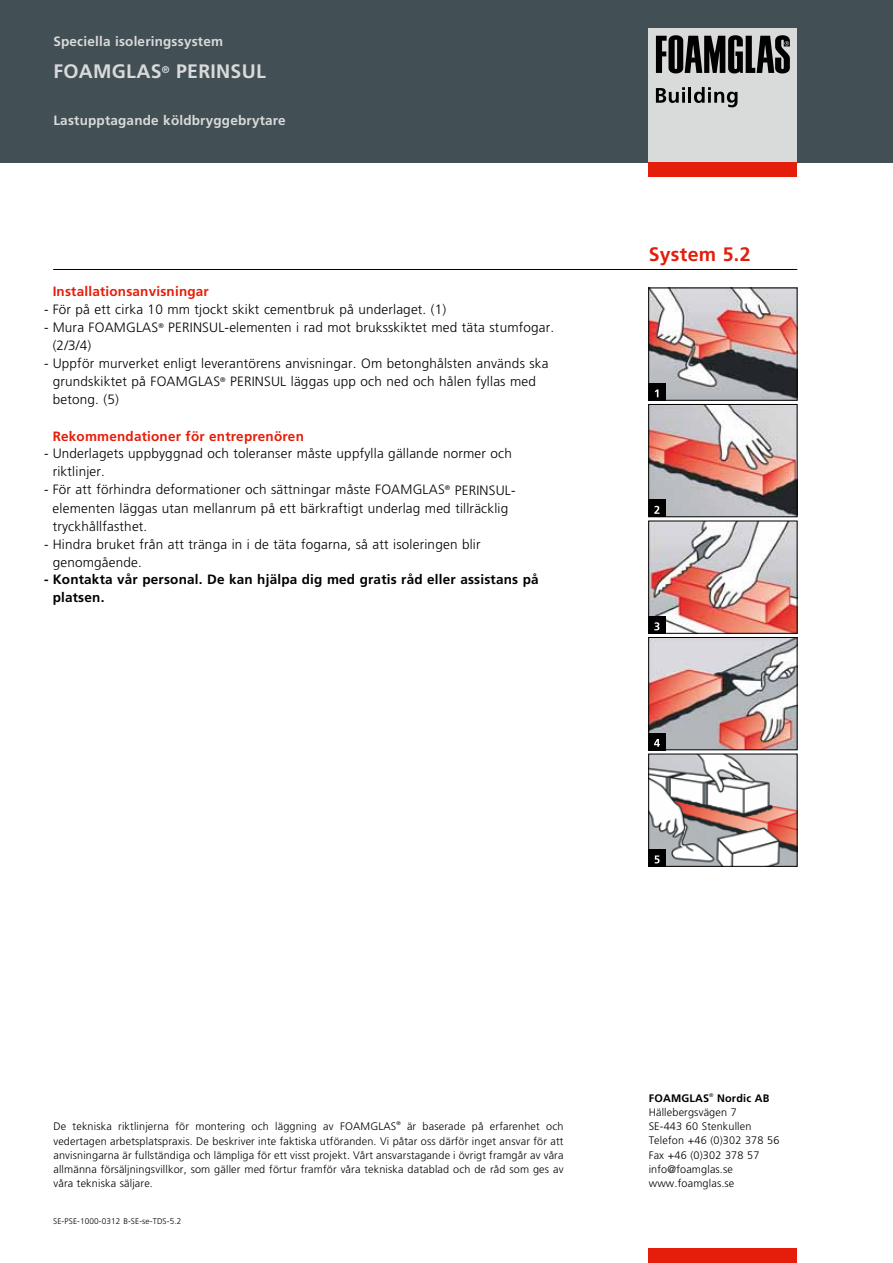
<style>
.page{position:relative;width:893px;height:1263px;background:#fff}
.page>*{position:absolute;margin:0;border:0;box-sizing:border-box;transform-origin:0 0}
.t1{font:700 19.5px "Frutiger LT Std";letter-spacing:.015em;color:#d9dada}
.t2{font:700 19.5px "Frutiger LT Std";letter-spacing:.015em;color:#e41e0a}
.t3{font:300 13.5px/18px "Frutiger LT Std";letter-spacing:.015em;color:#000}
.t4{font:700 13.5px/18px "Frutiger LT Std";letter-spacing:.015em;color:#000}
.t5{font:700 13.5px "Frutiger LT Std";letter-spacing:.015em;color:#d9dada}
.t6{font:700 13.5px "Frutiger LT Std";letter-spacing:.015em;color:#e41e0a}
.t7{font:300 10.8px/14.2px "Frutiger LT Std";letter-spacing:.015em;color:#000;text-align:justify}
.t8{font:700 10.8px "Frutiger LT Std";letter-spacing:.015em;color:#000}
.t9{font:300 8.25px "Frutiger LT Std";letter-spacing:.015em;color:#000}
.t10{font:300 5.4px "Frutiger LT Std";color:#000}
</style>
<div class="page">
<div style="left:0;top:0;width:893px;height:162px;background:#424f54"></div>
<div style="left:648px;top:28px;width:149px;height:134px;background:#d9dada"></div>
<div style="left:648px;top:162px;width:149px;height:15px;background:#e41e0a"></div>
<svg style="left:656px;top:35px;width:134px;height:38px"></svg>
<svg style="left:656px;top:87px;width:29px;height:16px"></svg>
<hr style="left:688px;top:87px;width:3px;height:16px;background:#000">
<svg style="left:694px;top:87px;width:43px;height:20px"></svg>
<div style="left:648px;top:1248px;width:149px;height:15px;background:#e41e0a"></div>
<hr style="left:53px;top:269px;width:744px;height:1px;background:#000">
<img style="left:650px;top:290px;width:145px;height:108px">
<div style="left:648px;top:288px;width:149px;height:112px;border:1px solid #000"></div>
<img style="left:650px;top:406px;width:145px;height:109px">
<div style="left:648px;top:404px;width:149px;height:113px;border:1px solid #000"></div>
<img style="left:650px;top:523px;width:145px;height:108px">
<img style="left:650px;top:639px;width:145px;height:109px">
<div style="left:648px;top:637px;width:149px;height:113px;border:1px solid #000"></div>
<img style="left:650px;top:756px;width:145px;height:108px">
<div style="left:648px;top:383px;width:17px;height:17px;background:#000"></div>
<svg style="left:655px;top:389px;width:3px;height:8px"></svg>
<div style="left:648px;top:500px;width:17px;height:17px;background:#000"></div>
<svg style="left:654px;top:506px;width:5px;height:8px"></svg>
<div style="left:648px;top:616px;width:17px;height:17px;background:#000"></div>
<svg style="left:654px;top:622px;width:5px;height:8px"></svg>
<div style="left:648px;top:733px;width:17px;height:17px;background:#000"></div>
<svg style="left:654px;top:739px;width:6px;height:8px"></svg>
<div style="left:648px;top:849px;width:17px;height:17px;background:#000"></div>
<svg style="left:655px;top:855px;width:5px;height:8px"></svg>
<p class="t5" style="left:53px;top:34px;width:171px">Speciella isoleringssystem</p>
<h1 class="t1" style="left:53px;top:60px;width:214px">FOAMGLAS<sup>®</sup> PERINSUL</h1>
<p class="t5" style="left:53px;top:113px;width:234px">Lastupptagande köldbryggebrytare</p>
<p class="t6" style="left:53px;top:284px;width:158px">Installationsanvisningar</p>
<p class="t3" style="left:44px;top:301px;width:404px">- För på ett cirka 10 mm tjockt skikt cementbruk på underlaget. (1)</p>
<p class="t3" style="left:53px;top:319px;width:503px;text-indent:-8px">- Mura FOAMGLAS<sup>®</sup> PERINSUL-elementen i rad mot bruksskiktet med täta stumfogar. (2/3/4)</p>
<p class="t3" style="left:53px;top:355px;width:497px;text-indent:-9px">- Uppför murverket enligt leverantörens anvisningar. Om betonghålsten används ska grundskiktet på FOAMGLAS<sup>®</sup> PERINSUL läggas upp och ned och hålen fyllas med betong. (5)</p>
<p class="t6" style="left:53px;top:428px;width:253px">Rekommendationer för entreprenören</p>
<p class="t3" style="left:53px;top:445px;width:461px;text-indent:-9px">- Underlagets uppbyggnad och toleranser måste uppfylla gällande normer och riktlinjer.</p>
<p class="t3" style="left:53px;top:481px;width:464px;text-indent:-8px">- För att förhindra deformationer och sättningar måste FOAMGLAS<sup>®</sup> PERINSUL&shy;elementen läggas utan mellanrum på ett bärkraftigt underlag med tillräcklig tryckhållfasthet.</p>
<p class="t3" style="left:53px;top:535px;width:429px;text-indent:-9px">- Hindra bruket från att tränga in i de täta fogarna, så att isoleringen blir genomgående.</p>
<p class="t4" style="left:53px;top:571px;width:487px;text-indent:-9px">- Kontakta vår personal. De kan hjälpa dig med gratis råd eller assistans på platsen.</p>
<h1 class="t2" style="left:649px;top:242px;width:103px">System 5.2</h1>
<p class="t7" style="left:53px;top:1119px;width:344px">De tekniska riktlinjerna för montering och läggning av FOAMGLAS</p>
<p class="t10" style="left:396px;top:1120px;width:6px">®</p>
<p class="t7" style="left:53px;top:1119px;width:512px;text-indent:354px">är baserade på erfarenhet och vedertagen arbetsplatspraxis. De beskriver inte faktiska utföranden. Vi påtar oss därför inget ansvar för att anvisningarna är fullständiga och lämpliga för ett visst projekt. Vårt ansvarstagande i övrigt framgår av våra allmänna försäljningsvillkor, som gäller med förtur framför våra tekniska datablad och de råd som ges av våra tekniska säljare.</p>
<p class="t9" style="left:53px;top:1216px;width:130px">SE-PSE-1000-0312 B-SE-se-TDS-5.2</p>
<p class="t8" style="left:649px;top:1091px;width:62px">FOAMGLAS</p>
<p class="t10" style="left:709px;top:1092px;width:6px">®</p>
<p class="t8" style="left:717px;top:1092px;width:54px">Nordic AB</p>
<p class="t7" style="left:649px;top:1105px;width:132px;text-align:left">Hällebergsvägen 7<br>SE-443 60 Stenkullen<br>Telefon +46 (0)302 378 56<br>Fax +46 (0)302 378 57 info@foamglas.se www.foamglas.se</p>
</div>
